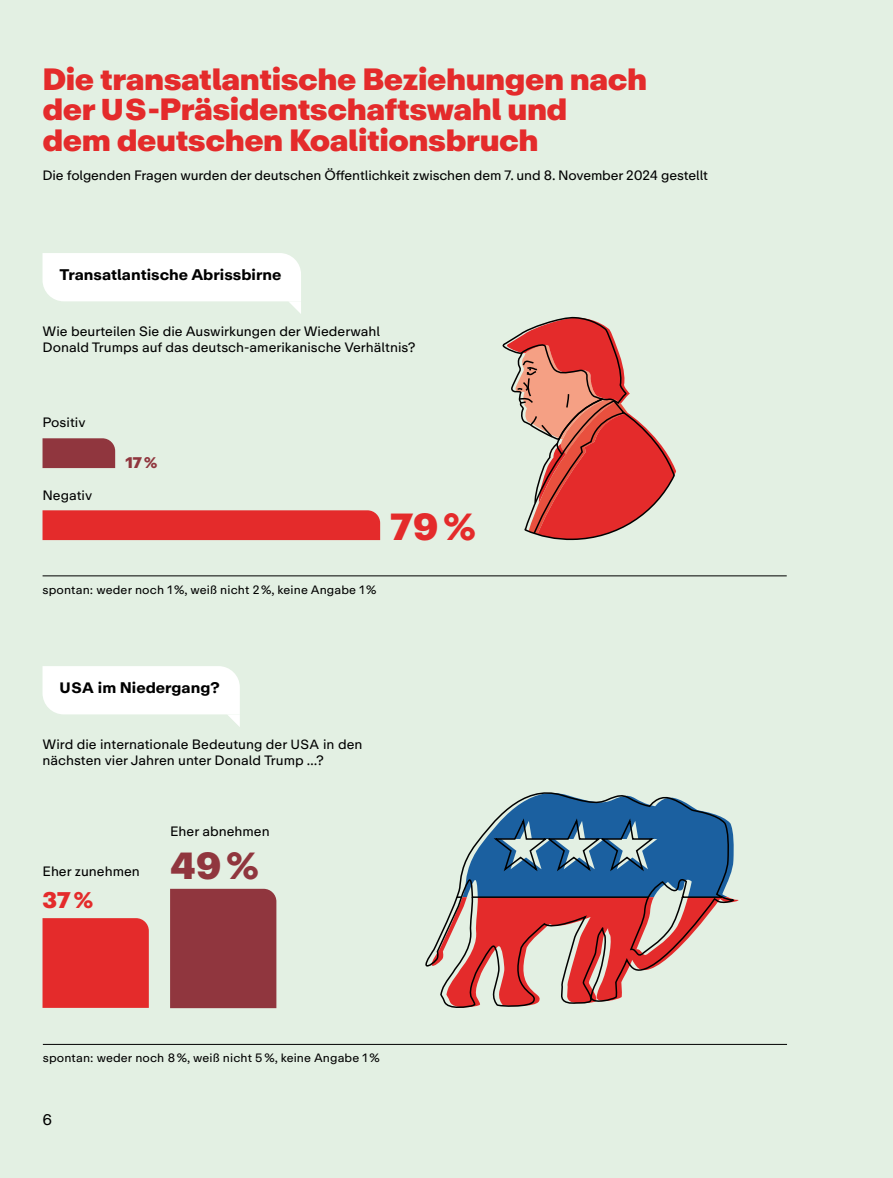
<style>
.page{position:relative;width:893px;height:1178px;background:#e3f0e3}
.page>*{position:absolute;margin:0;border:0;box-sizing:border-box;transform-origin:0 0}
.t1{font:900 37.5px "Koerber Repro";color:#e42b2b}
.t2{font:900 37.5px "Koerber Repro";color:#90363e}
.t3{font:900 30.6px/30.6px "Koerber Repro";letter-spacing:-.015em;color:#e42b2b}
.t4{font:900 22.5px "Koerber Repro";color:#e42b2b}
.t5{font:700 15.3px "Koerber Repro";color:#000}
.t6{font:900 15.3px "Koerber Repro";color:#90363e}
.t7{font:15.3px "Koerber Repro";color:#000}
.t8{font:13.5px/15.8px "Koerber Repro";color:#000}
.t9{font:12px "Koerber Repro";letter-spacing:.01em;color:#000}
.s1{font-size:30px}
.s2{font-size:15px}
.s3{font-size:13.2px}
</style>
<div class="page">
<hr style="left:43px;top:576px;width:744px;height:1px;background:#000">
<svg style="left:43px;top:666px;width:197px;height:61px"></svg>
<svg style="left:43px;top:253px;width:258px;height:61px"></svg>
<svg style="left:425px;top:792px;width:314px;height:216px"></svg>
<svg style="left:503px;top:316px;width:173px;height:224px"></svg>
<div style="left:43px;top:510px;width:337px;height:30px;background:#e42b2b"></div>
<div style="left:43px;top:438px;width:72px;height:30px;background:#90363e"></div>
<div style="left:170px;top:889px;width:106px;height:119px;background:#90363e"></div>
<div style="left:43px;top:918px;width:106px;height:90px;background:#e42b2b"></div>
<hr style="left:43px;top:1044px;width:744px;height:1px;background:#000">
<h2 class="t3" style="left:43px;top:64px;width:606px">Die transatlantische Beziehungen nach der <span class="s1">US</span>-Präsidentschaftswahl und<br>dem deutschen Koalitionsbruch</h2>
<p class="t8" style="left:43px;top:167px;width:667px">Die folgenden Fragen wurden der deutschen Öffentlichkeit zwischen dem 7. und 8. November 2024 gestellt</p>
<p class="t5" style="left:60px;top:265px;width:224px">Transatlantische Abrissbirne</p>
<p class="t8" style="left:43px;top:323px;width:374px">Wie beurteilen Sie die Auswirkungen der Wiederwahl<br>Donald Trumps auf das deutsch-amerikanische Verhältnis?</p>
<p class="t8" style="left:43px;top:415px;width:45px">Positiv</p>
<p class="t8" style="left:43px;top:488px;width:51px">Negativ</p>
<p class="t6" style="left:125px;top:452px;width:33px">17 %</p>
<h1 class="t1" style="left:390px;top:501px;width:87px">79 %</h1>
<p class="t9" style="left:43px;top:582px;width:336px">spontan: weder noch 1 %, weiß nicht 2 %, keine Angabe 1 %</p>
<p class="t5" style="left:60px;top:678px;width:162px"><span class="s2">USA</span> im Niedergang?</p>
<p class="t8" style="left:43px;top:736px;width:321px">Wird die internationale Bedeutung der <span class="s3">USA</span> in den nächsten vier Jahren unter Donald Trump …?</p>
<p class="t8" style="left:43px;top:864px;width:99px">Eher zunehmen</p>
<h3 class="t4" style="left:43px;top:884px;width:52px">37 %</h3>
<p class="t8" style="left:170px;top:823px;width:101px">Eher abnehmen</p>
<h1 class="t2" style="left:170px;top:839px;width:90px">49 %</h1>
<p class="t9" style="left:43px;top:1050px;width:338px">spontan: weder noch 8 %, weiß nicht 5 %, keine Angabe 1 %</p>
<p class="t7" style="left:43px;top:1110px;width:11px">6</p>
</div>
